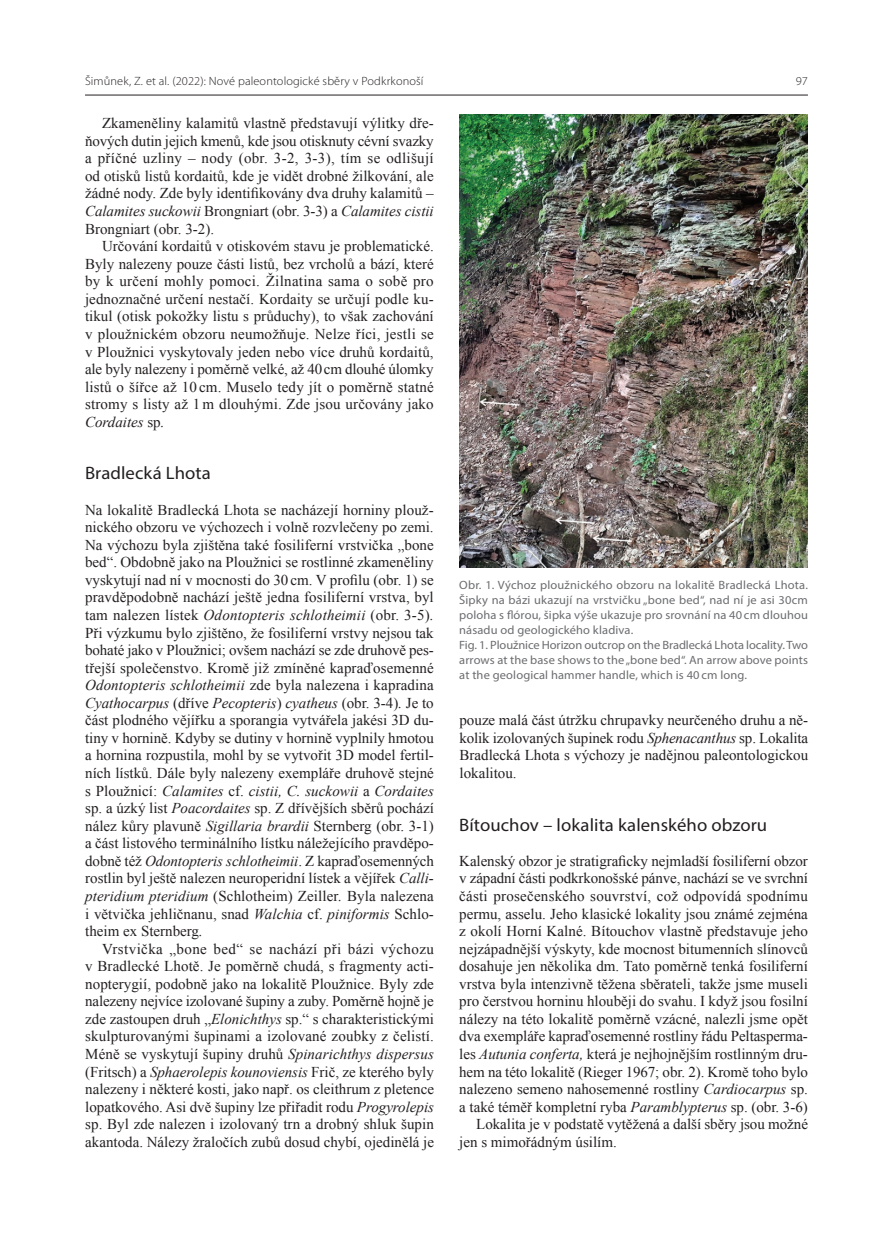
<style>
.page{position:relative;width:893px;height:1234px;background:#fff}
.page>*{position:absolute;margin:0;border:0;box-sizing:border-box;transform-origin:0 0}
.t1{font:18px "Myriad Pro";letter-spacing:.005em;color:#231f20;scale:1.04 1}
.t2{font:15px/17.5px "Times New Roman";color:#231f20;text-align:justify}
.t3{font:12px/15px "Myriad Pro";letter-spacing:.01em;color:#6c6d70;scale:1.04 1}
.t4{font:300 12px "Myriad Pro";letter-spacing:.01em;color:#231f20}
.s1{font-style:italic}
</style>
<div class="page">
<hr style="left:85px;top:95px;width:723px;height:1px;background:#231f20">
<img style="left:459px;top:115px;width:349px;height:452px">
<p class="t4" style="left:85px;top:74px;width:340px">Šimůnek, Z. et al. (2022): Nové paleontologické sběry v Podkrkonoší</p>
<p class="t4" style="left:796px;top:74px;width:14px">97</p>
<p class="t2" style="left:85px;top:114px;width:350px;text-indent:17px">Zkameněliny kalamitů vlastně představují výlitky dře&shy;ňových dutin jejich kmenů, kde jsou otisknuty cévní svazky a příčné uzliny – nody (obr. 3-2, 3-3), tím se odlišují od otisků listů kordaitů, kde je vidět drobné žilkování, ale žádné nody. Zde byly identifikovány dva druhy kalamitů – <span class="s1">Calamites suckowii</span> Brongniart (obr. 3-3) a <span class="s1">Calamites cistii </span>Brongniart (obr. 3-2).</p>
<p class="t2" style="left:85px;top:237px;width:350px;text-indent:17px">Určování kordaitů v otiskovém stavu je problematické.<br>Byly nalezeny pouze části listů, bez vrcholů a bází, které by k určení mohly pomoci. Žilnatina sama o sobě pro jednoznačné určení nestačí. Kordaity se určují podle ku&shy;tikul (otisk pokožky listu s průduchy), to však zachování v ploužnickém obzoru neumožňuje. Nelze říci, jestli se v Ploužnici vyskytovaly jeden nebo více druhů kordaitů, ale byly nalezeny i poměrně velké, až 40cm dlouhé úlomky listů o šířce až 10 cm. Muselo tedy jít o poměrně statné stromy s listy až 1m dlouhými. Zde jsou určovány jako <span class="s1">Cordaites</span> sp<span class="s1">.</span></p>
<p class="t1" style="left:85px;top:462px;width:122px">Bradlecká Lhota</p>
<p class="t2" style="left:85px;top:500px;width:350px">Na lokalitě Bradlecká Lhota se nacházejí horniny plouž&shy;nického obzoru ve výchozech i volně rozvlečeny po zemi.<br>Na výchozu byla zjištěna také fosiliferní vrstvička „bone bed“. Obdobně jako na Ploužnici se rostlinné zkameněliny vyskytují nad ní v mocnosti do 30 cm. V profilu (obr. 1) se pravděpodobně nachází ještě jedna fosiliferní vrstva, byl tam nalezen lístek <span class="s1">Odontopteris schlotheimii</span> (obr. 3-5)<span class="s1">.<br></span>Při výzkumu bylo zjištěno, že fosiliferní vrstvy nejsou tak bohaté jako v Ploužnici; ovšem nachází se zde druhově pes&shy;třejší společenstvo. Kromě již zmíněné kapraďosemenné <span class="s1">Odontopteris schlotheimii</span> zde byla nalezena i kapradina <span class="s1">Cyathocarpus</span> (dříve <span class="s1">Pecopteris</span>) <span class="s1">cyatheus</span> (obr. 3-4)<span class="s1">.</span> Je to část plodného vějířku a sporangia vytvářela jakési 3D du&shy;tiny v hornině. Kdyby se dutiny v hornině vyplnily hmotou a hornina rozpustila, mohl by se vytvořit 3D model fertil&shy;ních lístků. Dále byly nalezeny exempláře druhově stejné s Ploužnicí: <span class="s1">Calamites</span> cf. <span class="s1">cistii, C. suckowii</span> a <span class="s1">Cordaites </span>sp. a úzký list <span class="s1">Poacordaites</span> sp. Z dřívějších sběrů pochází nález kůry plavuně <span class="s1">Sigillaria brardii</span> Sternberg (obr. 3-1) a část listového terminálního lístku náležejícího pravděpo&shy;dobně též <span class="s1">Odontopteris schlotheimii</span>. Z kapraďosemenných rostlin byl ještě nalezen neuroperidní lístek a vějířek <span class="s1">Calli&shy;pteridium pteridium</span> (Schlotheim) Zeiller<span class="s1">.</span> Byla nalezena i větvička jehličnanu, snad <span class="s1">Walchia</span> cf. <span class="s1">piniformis</span> Schlo&shy;theim ex Sternberg<span class="s1">.</span></p>
<p class="t2" style="left:85px;top:939px;width:350px;text-indent:17px">Vrstvička „bone bed“ se nachází při bázi výchozu v Bradlecké Lhotě. Je poměrně chudá, s fragmenty acti&shy;nopterygií, podobně jako na lokalitě Ploužnice. Byly zde nalezeny nejvíce izolované šupiny a zuby. Poměrně hojně je zde zastoupen druh „<span class="s1">Elonichthys</span> sp.“ s charakteristickými skulpturovanými šupinami a izolované zoubky z čelistí.<br>Méně se vyskytují šupiny druhů <span class="s1">Spinarichthys dispersus </span>(Fritsch) a <span class="s1">Sphaerolepis kounoviensis</span> Frič, ze kterého byly nalezeny i některé kosti, jako např. os cleithrum z pletence lopatkového. Asi dvě šupiny lze přiřadit rodu <span class="s1">Progyrolepis </span>sp. Byl zde nalezen i izolovaný trn a drobný shluk šupin akantoda. Nálezy žraločích zubů dosud chybí, ojedinělá je</p>
<p class="t3" style="left:459px;top:577px;width:337px">Obr. 1. Výchoz ploužnického obzoru na lokalitě Bradlecká Lhota.<br>Šipky na bázi ukazují na vrstvičku „bone bed“, nad ní je asi 30cm poloha s flórou, šipka výše ukazuje pro srovnání na 40 cm dlouhou násadu od geologického kladiva.<br>Fig. 1. Ploužnice Horizon outcrop on the Bradlecká Lhota locality. Two arrows at the base shows to the „bone bed“. An arrow above points at the geological hammer handle, which is 40 cm long.</p>
<p class="t2" style="left:459px;top:711px;width:350px">pouze malá část útržku chrupavky neurčeného druhu a ně&shy;kolik izolovaných šupinek rodu <span class="s1">Sphenacanthus</span> sp. Lokalita Bradlecká Lhota s výchozy je nadějnou paleontologickou lokalitou.</p>
<p class="t1" style="left:459px;top:813px;width:298px">Bítouchov – lokalita kalenského obzoru</p>
<p class="t2" style="left:459px;top:851px;width:350px">Kalenský obzor je stratigraficky nejmladší fosiliferní obzor</p>
<p class="t2" style="left:459px;top:869px;width:350px">v západní části podkrkonošské pánve, nachází se ve svrchní</p>
<p class="t2" style="left:459px;top:886px;width:350px">části prosečenského souvrství, což odpovídá spodnímu</p>
<p class="t2" style="left:459px;top:904px;width:350px">permu, asselu. Jeho klasické lokality jsou známé zejména</p>
<p class="t2" style="left:459px;top:921px;width:350px">z okolí Horní Kalné. Bítouchov vlastně představuje jeho</p>
<p class="t2" style="left:459px;top:939px;width:350px">nejzápadnější výskyty, kde mocnost bitumenních slínovců</p>
<p class="t2" style="left:459px;top:956px;width:350px">dosahuje jen několika dm. Tato poměrně tenká fosiliferní</p>
<p class="t2" style="left:459px;top:974px;width:350px">vrstva byla intenzivně těžena sběrateli, takže jsme museli</p>
<p class="t2" style="left:459px;top:992px;width:350px">pro čerstvou horninu hlouběji do svahu. I když jsou fosilní</p>
<p class="t2" style="left:459px;top:1009px;width:350px">nálezy na této lokalitě poměrně vzácné, nalezli jsme opět</p>
<p class="t2" style="left:459px;top:1027px;width:350px">dva exempláře kapraďosemenné rostliny řádu Peltasperma-</p>
<p class="t2" style="left:459px;top:1044px;width:350px">les <span class="s1">Autunia conferta,</span> která je nejhojnějším rostlinným dru-</p>
<p class="t2" style="left:459px;top:1062px;width:350px">hem na této lokalitě (Rieger 1967; obr. 2). Kromě toho bylo</p>
<p class="t2" style="left:459px;top:1079px;width:350px">nalezeno semeno nahosemenné rostliny <span class="s1">Cardiocarpus</span> sp.</p>
<p class="t2" style="left:459px;top:1097px;width:350px">a také téměř kompletní ryba <span class="s1">Paramblypterus</span> sp. (obr. 3-6)</p>
<p class="t2" style="left:476px;top:1114px;width:333px">Lokalita je v podstatě vytěžená a další sběry jsou možné</p>
<p class="t2" style="left:459px;top:1132px;width:159px">jen s mimořádným úsilím.</p>
</div>
